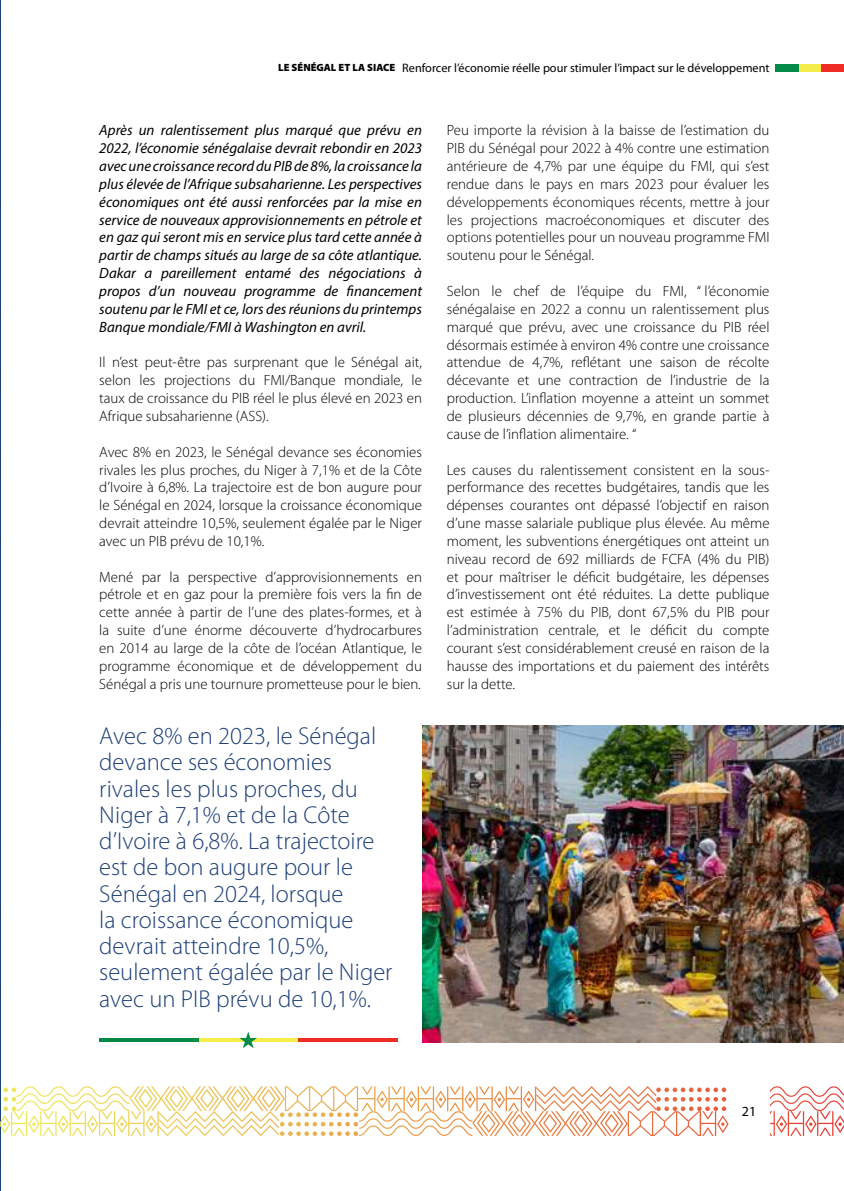
<style>
.page{position:relative;width:844px;height:1191px;background:#fff}
.page>*{position:absolute;margin:0;border:0;box-sizing:border-box;transform-origin:0 0}
.t1{font:300 24.5px/26.2px "Myriad Pro";color:#1e4079}
.t2{font:300 14.88px/17.8px "Myriad Pro";color:#000;text-align:justify}
.t3{font:italic 14.88px/17.8px "Myriad Pro";color:#000;text-align:justify}
.t4{font:14px "Myriad Pro";color:#000}
.t5{font:12.25px "Myriad Pro";color:#000}
.s1{font-weight:900;font-size:10.5px}
</style>
<div class="page">
<img style="left:0;top:0;width:1px;height:1191px">
<svg style="left:0;top:1086px;width:843px;height:50px"></svg>
<div style="left:728px;top:1067px;width:41px;height:87px;background:#fff"></div>
<div style="left:798px;top:64px;width:22px;height:7px;background:#f4ec48"></div>
<div style="left:775px;top:64px;width:23px;height:7px;background:#038b47"></div>
<div style="left:820px;top:64px;width:23px;height:7px;background:#ee2e26"></div>
<hr style="left:198px;top:1038px;width:100px;height:3px;background:#f4ec48">
<hr style="left:99px;top:1038px;width:99px;height:3px;background:#038b47">
<hr style="left:298px;top:1038px;width:99px;height:3px;background:#ee2e26">
<svg style="left:239px;top:1031px;width:18px;height:17px"></svg>
<img style="left:422px;top:725px;width:421px;height:317px">
<p class="t5" style="left:278px;top:61px;width:492px"><span class="s1">LE SÉNÉGAL ET LA SIACE</span> Renforcer l’économie réelle pour stimuler l’impact sur le développement</p>
<p class="t3" style="left:99px;top:121px;width:324px">Après un ralentissement plus marqué que prévu en 2022, l’économie sénégalaise devrait rebondir en 2023 avec une croissance record du PIB de 8%, la croissance la plus élevée de l’Afrique subsaharienne. Les perspectives économiques ont été aussi renforcées par la mise en service de nouveaux approvisionnements en pétrole et en gaz qui seront mis en service plus tard cette année à partir de champs situés au large de sa côte atlantique.<br>Dakar a pareillement entamé des négociations à propos d’un nouveau programme de financement soutenu par le FMI et ce, lors des réunions du printemps Banque mondiale/FMI à Washington en avril.</p>
<p class="t2" style="left:99px;top:354px;width:324px">Il n’est peut-être pas surprenant que le Sénégal ait, selon les projections du FMI/Banque mondiale, le taux de croissance du PIB réel le plus élevé en 2023 en Afrique subsaharienne (ASS).</p>
<p class="t2" style="left:99px;top:443px;width:324px">Avec 8% en 2023, le Sénégal devance ses économies rivales les plus proches, du Niger à 7,1% et de la Côte d’Ivoire à 6,8%. La trajectoire est de bon augure pour le Sénégal en 2024, lorsque la croissance économique devrait atteindre 10,5%, seulement égalée par le Niger avec un PIB prévu de 10,1%.</p>
<p class="t2" style="left:99px;top:568px;width:324px">Mené par la perspective d’approvisionnements en pétrole et en gaz pour la première fois vers la fin de cette année à partir de l’une des plates-formes, et à la suite d’une énorme découverte d’hydrocarbures en 2014 au large de la côte de l’océan Atlantique, le programme économique et de développement du Sénégal a pris une tournure prometteuse pour le bien.</p>
<p class="t1" style="left:99px;top:723px;width:295px">Avec 8% en 2023, le Sénégal devance ses économies rivales les plus proches, du<br>Niger à 7,1% et de la Côte d’Ivoire à 6,8%. La trajectoire est de bon augure pour le<br>Sénégal en 2024, lorsque<br>la croissance économique devrait atteindre 10,5%, seulement égalée par le Niger avec un PIB prévu de 10,1%.</p>
<p class="t2" style="left:446px;top:122px;width:324px">Peu importe la révision à la baisse de l’estimation du PIB du Sénégal pour 2022 à 4% contre une estimation antérieure de 4,7% par une équipe du FMI, qui s’est rendue dans le pays en mars 2023 pour évaluer les développements économiques récents, mettre à jour les projections macroéconomiques et discuter des options potentielles pour un nouveau programme FMI soutenu pour le Sénégal.</p>
<p class="t2" style="left:446px;top:282px;width:324px">Selon le chef de l’équipe du FMI, “ l’économie sénégalaise en 2022 a connu un ralentissement plus marqué que prévu, avec une croissance du PIB réel désormais estimée à environ 4% contre une croissance attendue de 4,7%, reflétant une saison de récolte décevante et une contraction de l’industrie de la production. L’inflation moyenne a atteint un sommet de plusieurs décennies de 9,7%, en grande partie à cause de l’inflation alimentaire. “</p>
<p class="t2" style="left:446px;top:461px;width:324px">Les causes du ralentissement consistent en la sous&shy;performance des recettes budgétaires, tandis que les dépenses courantes ont dépassé l’objectif en raison d’une masse salariale publique plus élevée. Au même moment, les subventions énergétiques ont atteint un niveau record de 692 milliards de FCFA (4% du PIB) et pour maîtriser le déficit budgétaire, les dépenses d’investissement ont été réduites. La dette publique est estimée à 75% du PIB, dont 67,5% du PIB pour l’administration centrale, et le déficit du compte courant s’est considérablement creusé en raison de la hausse des importations et du paiement des intérêts sur la dette.</p>
<p class="t4" style="left:741px;top:1103px;width:16px">21</p>
</div>
